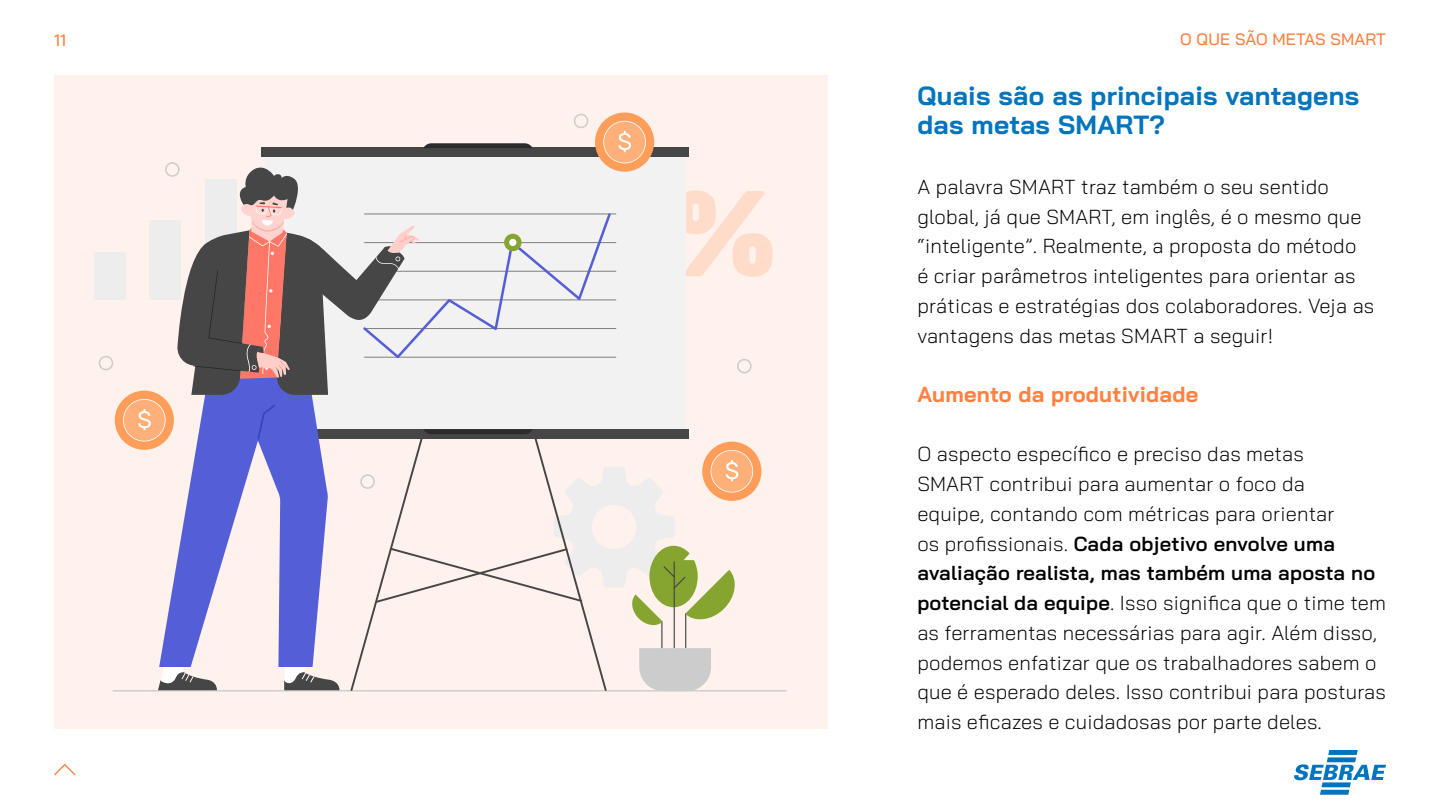
<style>
.page{position:relative;width:1440px;height:810px;background:#fff}
.page>*{position:absolute;margin:0;border:0;box-sizing:border-box;transform-origin:0 0}
.t1{font:700 26.25px/29.7px "Bai Jamjuree";letter-spacing:.01em;color:#0075be}
.t2{font:700 21.75px "Bai Jamjuree";letter-spacing:.01em;color:#ff8040}
.t3{font:300 20.25px/29.7px "Bai Jamjuree";letter-spacing:.01em;color:#000}
.t4{font:500 16.5px "Bai Jamjuree";letter-spacing:.01em;color:#ff8040}
.s1{font-weight:600}
</style>
<div class="page">
<svg style="left:54px;top:763px;width:22px;height:13px"></svg>
<svg style="left:1294px;top:750px;width:92px;height:45px"></svg>
<div style="left:54px;top:75px;width:773px;height:654px;background:#fff2ec"></div>
<hr style="left:112px;top:690px;width:675px;height:2px;background:#ccc">
<div style="left:94px;top:252px;width:32px;height:47px;background:#ededed"></div>
<div style="left:115px;top:391px;width:59px;height:59px;background:#ff9d5a;border-radius:50%"></div>
<svg style="left:99px;top:356px;width:14px;height:14px"></svg>
<svg style="left:123px;top:114px;width:650px;height:577px"></svg>
<p class="t4" style="left:54px;top:30px;width:14px">11</p>
<p class="t4" style="left:1180px;top:30px;width:207px">O QUE SÃO METAS SMART</p>
<p class="t1" style="left:917px;top:81px;width:443px">Quais são as principais vantagens das metas SMART?</p>
<p class="t3" style="left:917px;top:172px;width:459px">A palavra SMART traz também o seu sentido global, já que SMART, em inglês, é o mesmo que “inteligente”. Realmente, a proposta do método<br>é criar parâmetros inteligentes para orientar as práticas e estratégias dos colaboradores. Veja as vantagens das metas SMART a seguir!</p>
<p class="t2" style="left:917px;top:382px;width:283px">Aumento da produtividade</p>
<p class="t3" style="left:917px;top:439px;width:470px">O aspecto específico e preciso das metas<br>SMART contribui para aumentar o foco da<br>equipe, contando com métricas para orientar<br>os profissionais. <span class="s1">Cada objetivo envolve uma avaliação realista, mas também uma aposta no potencial da equipe</span>. Isso significa que o time tem as ferramentas necessárias para agir. Além disso, podemos enfatizar que os trabalhadores sabem o que é esperado deles. Isso contribui para posturas mais eficazes e cuidadosas por parte deles.</p>
</div>
